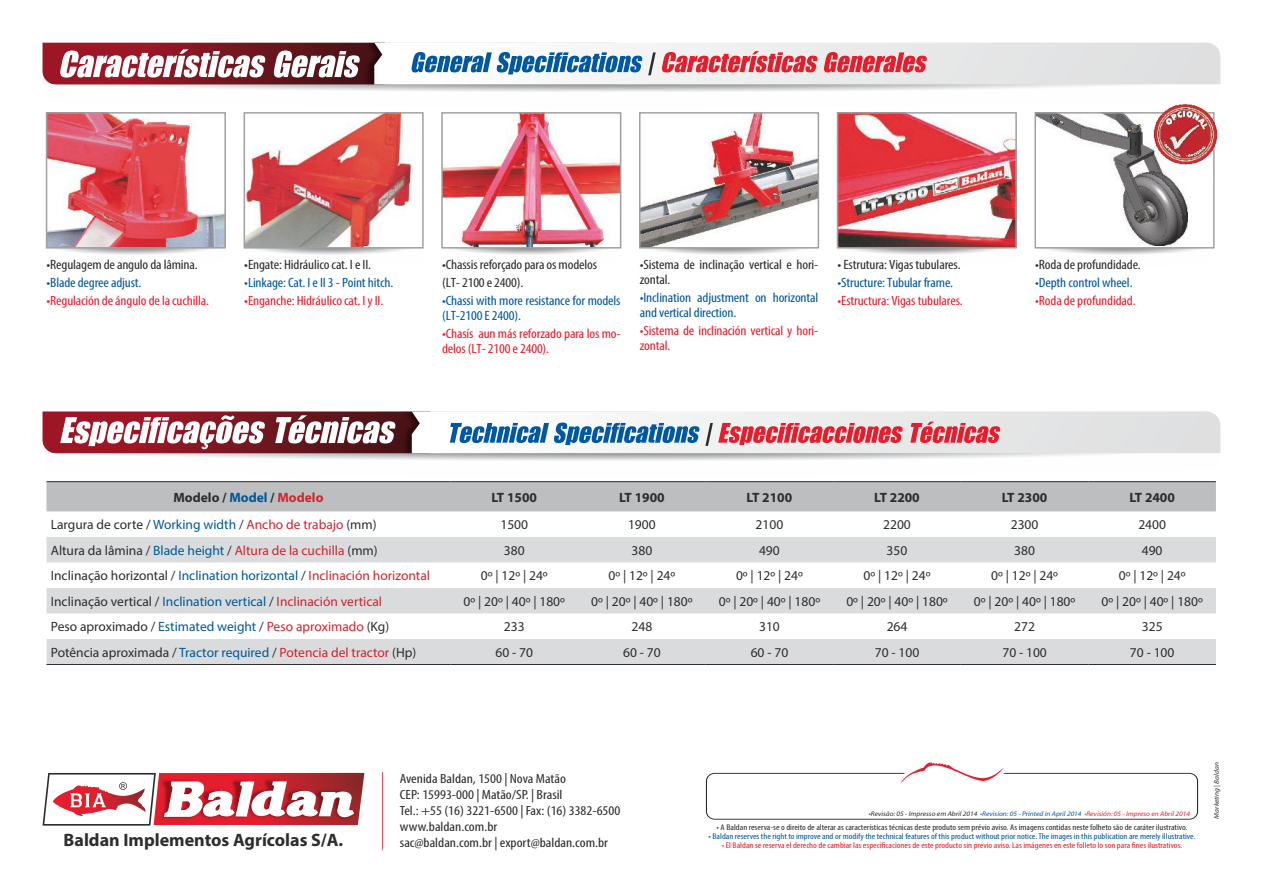
<style>
.page{position:relative;width:1263px;height:893px;background:#fff}
.page>*{position:absolute;margin:0;border:0;box-sizing:border-box;transform-origin:0 0}
.t1{font:700 18px "Myriad Pro";color:#2d2c2e}
.t2{font:13.5px "Myriad Pro";color:#2d2c2e}
.t3{font:condensed 13.5px/15px "Myriad Pro";letter-spacing:-.01em;color:#e31e2d;scale:1.11 1}
.t4{font:condensed 13.5px/15px "Myriad Pro";letter-spacing:-.01em;color:#0058a0;scale:1.11 1}
.t5{font:condensed 13.5px/18px "Myriad Pro";letter-spacing:-.01em;color:#2d2c2e;scale:1.11 1}
.t6{font:700 13.5px "Myriad Pro";color:#2d2c2e}
.t7{font:condensed 13.35px/16px "Myriad Pro";color:#2d2c2e;scale:1.15 1}
.t8{font:condensed 8.25px "Myriad Pro";color:#0058a0;scale:1.18 1}
.t9{font:condensed 8.25px "Myriad Pro";color:#2d2c2e;scale:1.18 1}
.t10{font:condensed 8.25px "Myriad Pro";color:#e31e2d;scale:1.18 1}
.t11{font:italic 6.75px "Myriad Pro";color:#2d2c2e;scale:1.1 1}
.s1{color:#005896}
.s2{color:#cd252f}
.s3{color:#0058a0}
.s4{color:#e31e2d}
</style>
<div class="page">
<svg style="left:59px;top:249px;width:149px;height:6px"></svg>
<svg style="left:454px;top:249px;width:149px;height:6px"></svg>
<svg style="left:652px;top:249px;width:149px;height:6px"></svg>
<svg style="left:850px;top:249px;width:149px;height:6px"></svg>
<svg style="left:1047px;top:249px;width:150px;height:6px"></svg>
<svg style="left:256px;top:249px;width:150px;height:6px"></svg>
<svg style="left:123px;top:85px;width:978px;height:7px"></svg>
<svg style="left:43px;top:43px;width:1177px;height:42px"></svg>
<svg style="left:128px;top:454px;width:968px;height:7px"></svg>
<svg style="left:43px;top:411px;width:1177px;height:43px"></svg>
<img style="left:156px;top:773px;width:208px;height:52px">
<img style="left:157px;top:774px;width:202px;height:49px">
<svg style="left:43px;top:773px;width:113px;height:53px"></svg>
<svg style="left:164px;top:781px;width:190px;height:41px"></svg>
<svg style="left:382px;top:771px;width:1px;height:80px"></svg>
<svg style="left:706px;top:762px;width:492px;height:58px"></svg>
<img style="left:49px;top:115px;width:174px;height:131px">
<div style="left:46px;top:112px;width:180px;height:137px;border:2px solid #9fa0a2"></div>
<img style="left:247px;top:115px;width:167px;height:131px">
<div style="left:244px;top:112px;width:180px;height:137px;border:2px solid #9fa0a2"></div>
<img style="left:444px;top:115px;width:174px;height:131px">
<div style="left:441px;top:112px;width:180px;height:137px;border:2px solid #9fa0a2"></div>
<img style="left:642px;top:115px;width:174px;height:131px">
<div style="left:639px;top:112px;width:180px;height:137px;border:2px solid #9fa0a2"></div>
<img style="left:840px;top:115px;width:174px;height:131px">
<div style="left:837px;top:112px;width:180px;height:137px;border:2px solid #9fa0a2"></div>
<img style="left:1037px;top:115px;width:151px;height:131px">
<div style="left:1034px;top:112px;width:180px;height:137px;border:2px solid #9fa0a2"></div>
<div style="left:46px;top:482px;width:1170px;height:29px;background:#bdbec0"></div>
<svg style="left:46px;top:537px;width:1170px;height:127px;fill:#dadbdc"></svg>
<hr style="left:46px;top:481px;width:404px;height:1px;background:#2d2c2e">
<hr style="left:450px;top:481px;width:128px;height:1px;background:#2d2c2e">
<hr style="left:578px;top:481px;width:128px;height:1px;background:#2d2c2e">
<hr style="left:706px;top:481px;width:127px;height:1px;background:#2d2c2e">
<hr style="left:833px;top:481px;width:128px;height:1px;background:#2d2c2e">
<hr style="left:961px;top:481px;width:127px;height:1px;background:#2d2c2e">
<hr style="left:1088px;top:481px;width:128px;height:1px;background:#2d2c2e">
<hr style="left:46px;top:664px;width:404px;height:1px;background:#2d2c2e">
<hr style="left:450px;top:664px;width:128px;height:1px;background:#2d2c2e">
<hr style="left:578px;top:664px;width:128px;height:1px;background:#2d2c2e">
<hr style="left:706px;top:664px;width:127px;height:1px;background:#2d2c2e">
<hr style="left:833px;top:664px;width:128px;height:1px;background:#2d2c2e">
<hr style="left:961px;top:664px;width:127px;height:1px;background:#2d2c2e">
<hr style="left:1088px;top:664px;width:128px;height:1px;background:#2d2c2e">
<img style="left:1151px;top:103px;width:67px;height:64px">
<p class="t5" style="left:47px;top:255px;width:138px">•Regulagem de angulo da lâmina.</p>
<p class="t4" style="left:47px;top:275px;width:87px">•Blade degree adjust.</p>
<p class="t3" style="left:47px;top:293px;width:148px">•Regulación de ángulo de la cuchilla.</p>
<p class="t5" style="left:244px;top:255px;width:116px">•Engate: Hidráulico cat. I e II.</p>
<p class="t4" style="left:244px;top:275px;width:136px">•Linkage: Cat. I e II 3 - Point hitch.</p>
<p class="t3" style="left:244px;top:293px;width:127px">•Enganche: Hidráulico cat. I y II.</p>
<p class="t5" style="left:442px;top:255px;width:141px">•Chassis reforçado para os modelos (LT- 2100 e 2400).</p>
<p class="t4" style="left:442px;top:293px;width:162px">•Chassi with more resistance for models (LT-2100 E 2400).</p>
<p class="t3" style="left:442px;top:326px;width:162px">•Chasís aun más reforzado para los mo&shy;delos (LT- 2100 e 2400).</p>
<p class="t5" style="left:640px;top:257px;width:162px;line-height:15px">•Sistema de inclinação vertical e hori&shy;zontal.</p>
<p class="t4" style="left:640px;top:290px;width:162px">•Inclination adjustment on horizontal and vertical direction.</p>
<p class="t3" style="left:640px;top:322px;width:162px">•Sistema de inclinación vertical y hori&shy;zontal.</p>
<p class="t5" style="left:837px;top:255px;width:112px">• Estrutura: Vigas tubulares.</p>
<p class="t4" style="left:837px;top:274px;width:106px">•Structure: Tubular frame.</p>
<p class="t3" style="left:837px;top:292px;width:114px">•Estructura: Vigas tubulares.</p>
<p class="t5" style="left:1035px;top:255px;width:97px">•Roda de profundidade.</p>
<p class="t4" style="left:1035px;top:274px;width:89px">•Depth control wheel.</p>
<p class="t3" style="left:1035px;top:292px;width:92px">•Roda de profundidad.</p>
<p class="t6" style="left:173px;top:488px;width:151px">Modelo / <span class="s1">Model</span> / <span class="s2">Modelo</span></p>
<p class="t6" style="left:491px;top:488px;width:47px">LT 1500</p>
<p class="t6" style="left:619px;top:488px;width:47px">LT 1900</p>
<p class="t6" style="left:747px;top:488px;width:47px">LT 2100</p>
<p class="t6" style="left:874px;top:488px;width:47px">LT 2200</p>
<p class="t6" style="left:1002px;top:488px;width:47px">LT 2300</p>
<p class="t6" style="left:1129px;top:488px;width:47px">LT 2400</p>
<p class="t2" style="left:51px;top:516px;width:327px">Largura de corte / <span class="s1">Working width</span> / <span class="s2">Ancho de trabajo</span> (mm)</p>
<p class="t2" style="left:500px;top:516px;width:29px">1500</p>
<p class="t2" style="left:628px;top:516px;width:29px">1900</p>
<p class="t2" style="left:756px;top:516px;width:29px">2100</p>
<p class="t2" style="left:883px;top:516px;width:29px">2200</p>
<p class="t2" style="left:1011px;top:516px;width:29px">2300</p>
<p class="t2" style="left:1138px;top:516px;width:29px">2400</p>
<p class="t2" style="left:51px;top:542px;width:328px">Altura da lâmina / <span class="s1">Blade height</span> / <span class="s2">Altura de la cuchilla</span> (mm)</p>
<p class="t2" style="left:504px;top:542px;width:22px">380</p>
<p class="t2" style="left:631px;top:542px;width:22px">380</p>
<p class="t2" style="left:759px;top:542px;width:22px">490</p>
<p class="t2" style="left:887px;top:542px;width:22px">350</p>
<p class="t2" style="left:1014px;top:542px;width:22px">380</p>
<p class="t2" style="left:1142px;top:542px;width:22px">490</p>
<p class="t2" style="left:51px;top:567px;width:381px">Inclinação horizontal / <span class="s1">Inclination horizontal</span> / <span class="s2">Inclinación horizontal</span></p>
<p class="t2" style="left:481px;top:567px;width:68px">0º | 12º | 24º</p>
<p class="t2" style="left:608px;top:567px;width:68px">0º | 12º | 24º</p>
<p class="t2" style="left:736px;top:567px;width:68px">0º | 12º | 24º</p>
<p class="t2" style="left:863px;top:567px;width:68px">0º | 12º | 24º</p>
<p class="t2" style="left:991px;top:567px;width:68px">0º | 12º | 24º</p>
<p class="t2" style="left:1119px;top:567px;width:68px">0º | 12º | 24º</p>
<p class="t2" style="left:51px;top:593px;width:333px">Inclinação vertical / <span class="s1">Inclination vertical</span> / <span class="s2">Inclinación vertical</span></p>
<p class="t2" style="left:464px;top:593px;width:103px">0º | 20º | 40º | 180º</p>
<p class="t2" style="left:591px;top:593px;width:103px">0º | 20º | 40º | 180º</p>
<p class="t2" style="left:719px;top:593px;width:103px">0º | 20º | 40º | 180º</p>
<p class="t2" style="left:846px;top:593px;width:103px">0º | 20º | 40º | 180º</p>
<p class="t2" style="left:974px;top:593px;width:103px">0º | 20º | 40º | 180º</p>
<p class="t2" style="left:1101px;top:593px;width:103px">0º | 20º | 40º | 180º</p>
<p class="t2" style="left:51px;top:618px;width:340px">Peso aproximado / <span class="s1">Estimated weight</span> / <span class="s2">Peso aproximado</span> (Kg)</p>
<p class="t2" style="left:504px;top:618px;width:22px">233</p>
<p class="t2" style="left:631px;top:618px;width:22px">248</p>
<p class="t2" style="left:759px;top:618px;width:22px">310</p>
<p class="t2" style="left:887px;top:618px;width:22px">264</p>
<p class="t2" style="left:1014px;top:618px;width:22px">272</p>
<p class="t2" style="left:1142px;top:618px;width:22px">325</p>
<p class="t2" style="left:51px;top:644px;width:367px">Potência aproximada / <span class="s1">Tractor required</span> / <span class="s2">Potencia del tractor</span> (Hp)</p>
<p class="t2" style="left:496px;top:644px;width:39px">60 - 70</p>
<p class="t2" style="left:623px;top:644px;width:39px">60 - 70</p>
<p class="t2" style="left:751px;top:644px;width:39px">60 - 70</p>
<p class="t2" style="left:875px;top:644px;width:46px">70 - 100</p>
<p class="t2" style="left:1002px;top:644px;width:46px">70 - 100</p>
<p class="t2" style="left:1130px;top:644px;width:46px">70 - 100</p>
<h1 class="t1" style="left:64px;top:828px;width:281px">Baldan Implementos Agrícolas S/A.</h1>
<p class="t7" style="left:400px;top:770px;width:193px">Avenida Baldan, 1500 | Nova Matão<br>CEP: 15993-000 | Matão/SP. | Brasil<br>Tel.: +55 (16) 3221-6500 | Fax: (16) 3382-6500 www.baldan.com.br<br>sac@baldan.com.br | export@baldan.com.br</p>
<p class="t11" style="left:869px;top:809px;width:293px">•Revisão: 05 - Impresso em Abril 2014 <span class="s3">•Revision: 05 - Printed in April 2014</span> <span class="s4">•Revisión: 05 - Impreso en Abril 2014</span></p>
<p class="t9" style="left:716px;top:823px;width:400px">• A Baldan reserva-se o direito de alterar as características técnicas deste produto sem prévio aviso. As imagens contidas neste folheto são de caráter ilustrativo.</p>
<p class="t8" style="left:708px;top:832px;width:414px">• Baldan reserves the right to improve and or modify the technical features of this product without prior notice. The images in this publication are merely illustrative.</p>
<p class="t10" style="left:722px;top:841px;width:392px">• El Baldan se reserva el derecho de cambiar las especificaciones de este producto sin previo aviso. Las imágenes en este folleto lo son para fines ilustrativos.</p>
<p class="t11" style="left:1212px;top:818px;width:52px;rotate:-90deg">Marketing | Baldan</p>
</div>
